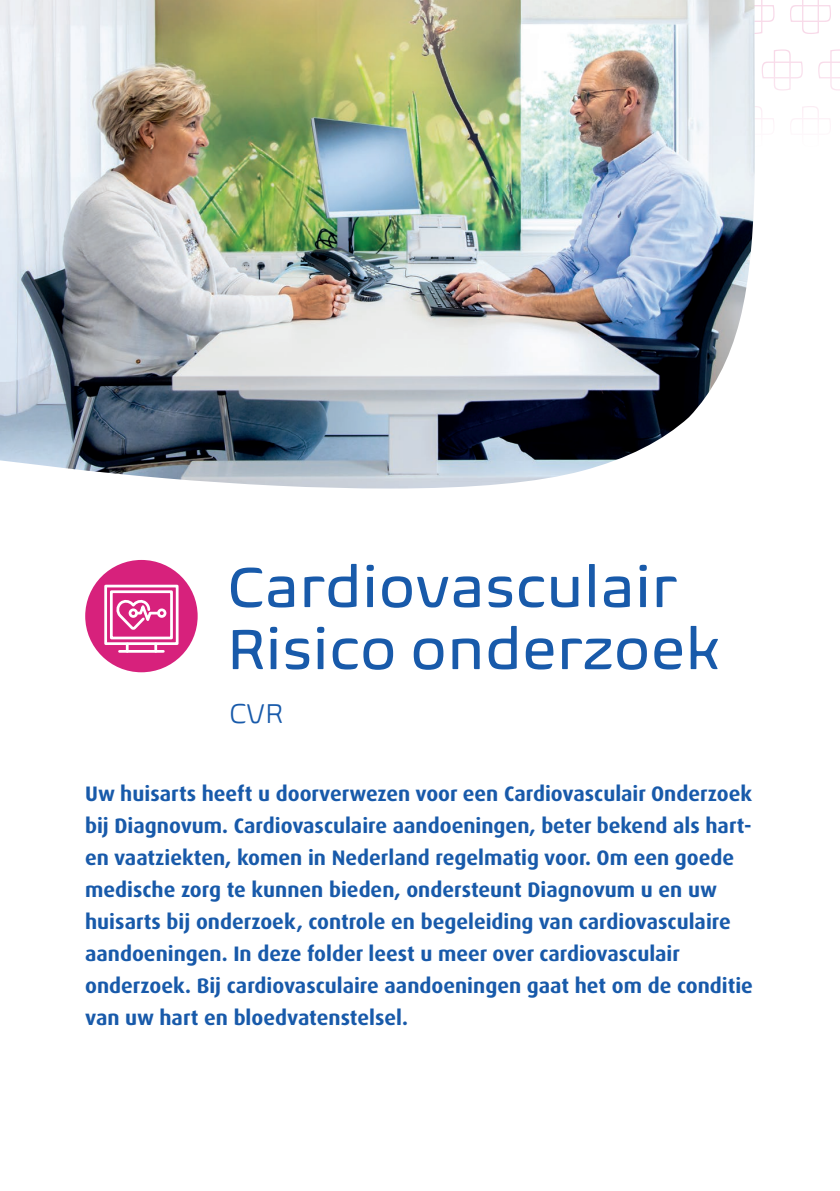
<style>
.page{position:relative;width:840px;height:1191px;background:#fff}
.page>*{position:absolute;margin:0;border:0;box-sizing:border-box;transform-origin:0 0}
.t1{font:57.8px/62px "Biome W04";color:#185aaa}
.t2{font:300 28px "Biome W04";color:#185aaa}
.t3{font:700 21px/32px "Dax Pro";color:#185aaa}
</style>
<div class="page">
<svg style="left:754px;top:0;width:85px;height:190px"></svg>
<img style="left:0;top:0;width:754px;height:488px">
<div style="left:85px;top:560px;width:112px;height:112px;background:#d7217c;border-radius:50%"></div>
<hr style="left:119px;top:650px;width:44px;height:2px;background:#fff">
<svg style="left:154px;top:645px;width:3px;height:5px"></svg>
<div style="left:104px;top:584px;width:74px;height:61px;border:3px solid #fff"></div>
<div style="left:110px;top:590px;width:63px;height:49px;border:3px solid #fff"></div>
<div style="left:157px;top:608px;width:9px;height:10px;border:3px solid #fff;border-radius:50%"></div>
<svg style="left:113px;top:596px;width:48px;height:36px"></svg>
<div style="left:128px;top:608px;width:10px;height:10px;border:3px solid #fff;border-radius:50%"></div>
<h1 class="t1" style="left:227px;top:556px;width:494px">Cardiovasculair<br>Risico onderzoek</h1>
<h2 class="t2" style="left:229px;top:696px;width:56px">CVR</h2>
<p class="t3" style="left:85px;top:777px;width:669px">Uw huisarts heeft u doorverwezen voor een Cardiovasculair Onderzoek bij Diagnovum. Cardiovasculaire aandoeningen, beter bekend als hart&shy;en vaatziekten, komen in Nederland regelmatig voor. Om een goede medische zorg te kunnen bieden, ondersteunt Diagnovum u en uw huisarts bij onderzoek, controle en begeleiding van cardiovasculaire aandoeningen. In deze folder leest u meer over cardiovasculair onderzoek. Bij cardiovasculaire aandoeningen gaat het om de conditie van uw hart en bloedvatenstelsel.</p>
</div>
